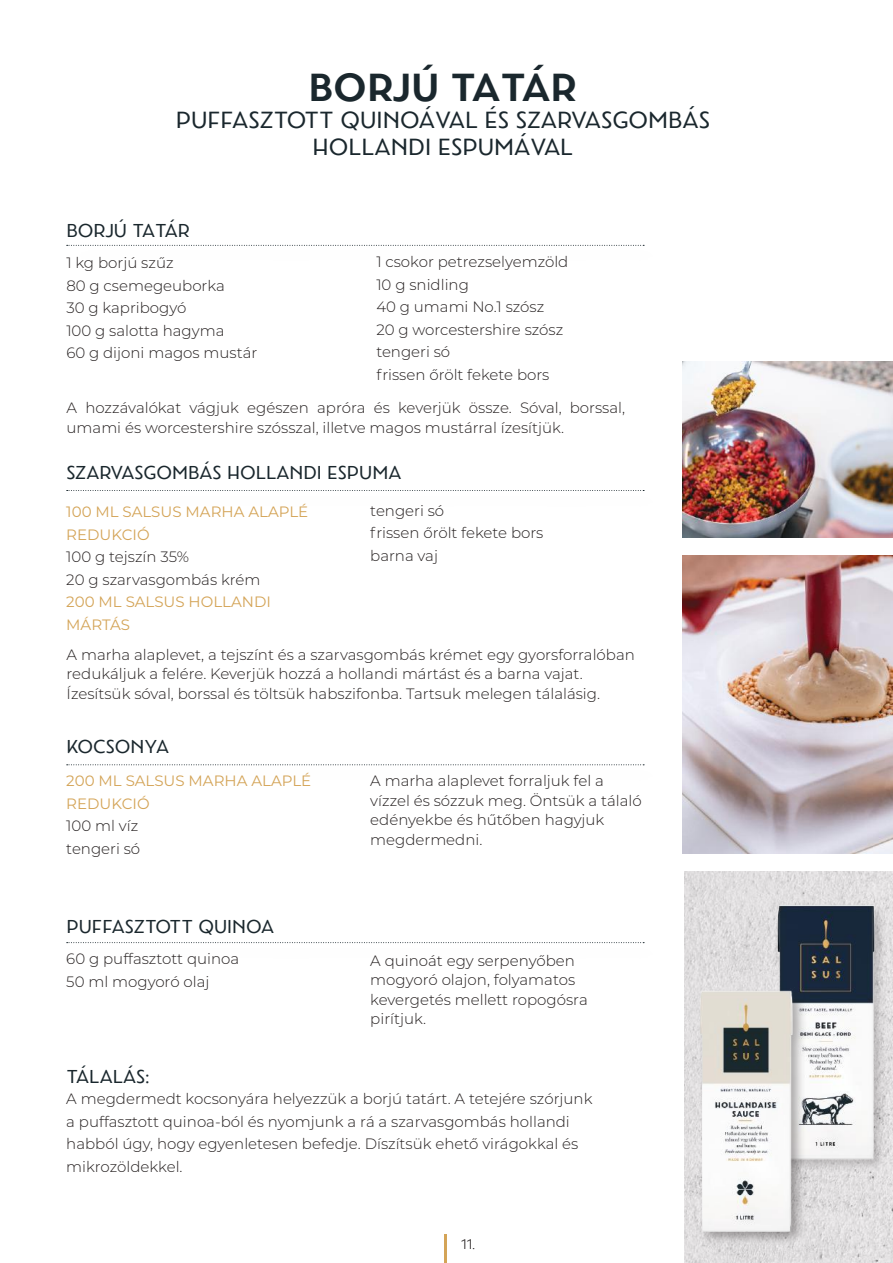
<style>
.page{position:relative;width:893px;height:1263px;background:#fff}
.page>*{position:absolute;margin:0;border:0;box-sizing:border-box;transform-origin:0 0}
.t1{font:700 37.5px "Rosina";color:#1a272d}
.t2{font:22.5px/27px "Rosina";color:#1a272d;text-align:center}
.t3{font:18px "Rosina";color:#1a272d}
.t4{font:300 15px/22.5px "Montserrat";color:#241f1f}
.t5{font:15px/22.5px "Montserrat";color:#d4a457}
.t6{font:300 13.5px "Rosina";color:#241f1f}
</style>
<div class="page">
<img style="left:682px;top:361px;width:211px;height:176px">
<img style="left:682px;top:555px;width:211px;height:298px">
<hr style="left:445px;top:1235px;width:2px;height:28px;background:#d4a457">
<img style="left:685px;top:872px;width:208px;height:391px">
<svg style="left:67px;top:490px;width:577px;height:1px"></svg>
<svg style="left:67px;top:245px;width:577px;height:1px"></svg>
<svg style="left:67px;top:764px;width:577px;height:1px"></svg>
<svg style="left:67px;top:942px;width:577px;height:1px"></svg>
<img style="left:684px;top:878px;width:209px;height:309px">
<img style="left:684px;top:965px;width:208px;height:292px">
<h1 class="t1" style="left:309px;top:62px;width:270px">BORJÚ TATÁR</h1>
<h2 class="t2" style="left:176px;top:106px;width:536px">PUFFASZTOTT QUINOÁVAL ÉS SZARVASGOMBÁS<br>HOLLANDI ESPUMÁVAL</h2>
<p class="t3" style="left:67px;top:218px;width:125px">BORJÚ TATÁR</p>
<p class="t4" style="left:376px;top:250px;width:194px">1 csokor petrezselyemzöld<br>10 g snidling<br>40 g umami No.1 szósz<br>20 g worcestershire szósz tengeri só<br>frissen őrölt fekete bors</p>
<p class="t4" style="left:67px;top:397px;width:560px;line-height:19.5px">A hozzávalókat vágjuk egészen apróra és keverjük össze. Sóval, borssal, umami és worcestershire szósszal, illetve magos mustárral ízesítjük.</p>
<p class="t4" style="left:66px;top:251px;width:193px">1 kg borjú szűz<br>80 g csemegeuborka<br>30 g kapribogyó<br>100 g salotta hagyma<br>60 g dijoni magos mustár</p>
<p class="t3" style="left:66px;top:460px;width:336px">SZARVASGOMBÁS HOLLANDI ESPUMA</p>
<p class="t5" style="left:66px;top:500px;width:243px">100 ML SALSUS MARHA ALAPLÉ<br>REDUKCIÓ</p>
<p class="t4" style="left:66px;top:545px;width:196px">100 g tejszín 35%<br>20 g szarvasgombás krém</p>
<p class="t5" style="left:66px;top:590px;width:206px">200 ML SALSUS HOLLANDI<br>MÁRTÁS</p>
<p class="t4" style="left:370px;top:498px;width:175px">tengeri só<br>frissen őrölt fekete bors barna vaj</p>
<p class="t4" style="left:67px;top:644px;width:570px;line-height:19.5px">A marha alaplevet, a tejszínt és a szarvasgombás krémet egy gyorsforralóban redukáljuk a felére. Keverjük hozzá a hollandi mártást és a barna vajat.<br>Ízesítsük sóval, borssal és töltsük habszifonba. Tartsuk melegen tálalásig.</p>
<p class="t3" style="left:67px;top:734px;width:104px">KOCSONYA</p>
<p class="t5" style="left:66px;top:769px;width:246px">200 ML SALSUS MARHA ALAPLÉ<br>REDUKCIÓ</p>
<p class="t4" style="left:66px;top:814px;width:75px">100 ml víz tengeri só</p>
<p class="t3" style="left:67px;top:914px;width:209px">PUFFASZTOTT QUINOA</p>
<p class="t4" style="left:66px;top:947px;width:174px">60 g puffasztott quinoa<br>50 ml mogyoró olaj</p>
<p class="t3" style="left:67px;top:1064px;width:84px">TÁLALÁS:</p>
<p class="t4" style="left:370px;top:770px;width:273px;line-height:19.5px">A marha alaplevet forraljuk fel a vízzel és sózzuk meg. Öntsük a tálaló edényekbe és hűtőben hagyjuk megdermedni.</p>
<p class="t4" style="left:370px;top:950px;width:219px;line-height:19.5px">A quinoát egy serpenyőben mogyoró olajon, folyamatos kevergetés mellett ropogósra pirítjuk.</p>
<p class="t4" style="left:66px;top:1087px;width:528px">A megdermedt kocsonyára helyezzük a borjú tatárt. A tetejére szórjunk a puffasztott quinoa-ból és nyomjunk a rá a szarvasgombás hollandi habból úgy, hogy egyenletesen befedje. Díszítsük ehető virágokkal és mikrozöldekkel.</p>
<p class="t6" style="left:461px;top:1235px;width:15px">11.</p>
</div>
